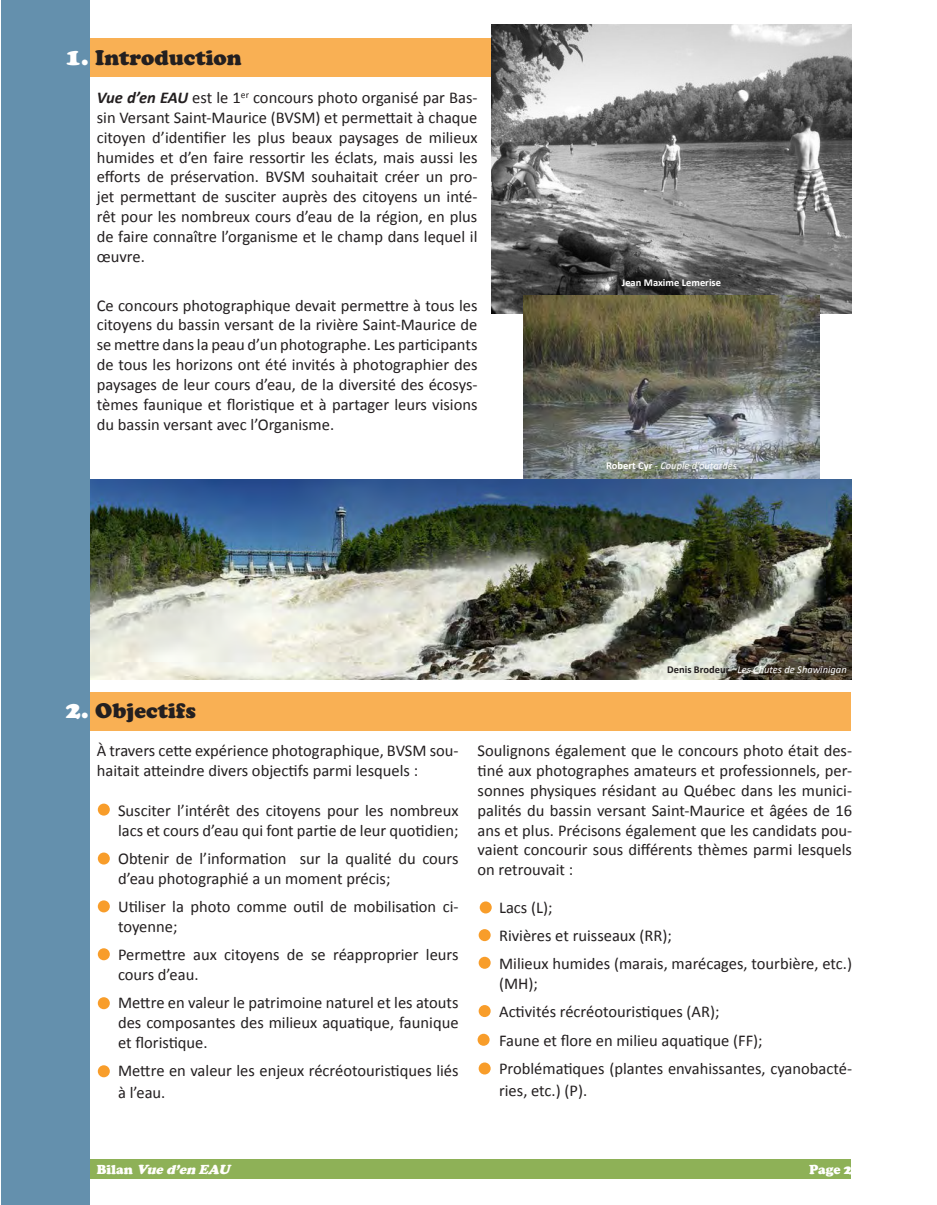
<style>
.page{position:relative;width:937px;height:1205px;background:#fff}
.page>*{position:absolute;margin:0;border:0;box-sizing:border-box;transform-origin:0 0}
.t1{font:21px "Cooper Black Std";color:#231f20}
.t2{font:16.5px/19.8px "Calibri";color:#231f20}
.t3{font:italic 900 13.5px "Cooper";color:#fffefc}
.t4{font:900 13.5px "Cooper";color:#fff}
.t5{font:italic 10.5px "Calibri";color:#fff}
.t6{font:700 10.5px "Calibri";color:#fff}
.s1{font-size:24px;color:#fff}
.s2{font-weight:700;font-style:italic}
.s3{font-weight:700;font-style:normal}
.s4{font-style:normal}
.s5{font-weight:700;font-style:normal;color:#231f20}
.s6{font-style:normal;color:#231f20}
</style>
<div class="page">
<div style="left:12px;top:691px;width:839px;height:39px;background:#f9b054"></div>
<div style="left:10px;top:39px;width:841px;height:38px;background:#f9b054"></div>
<div style="left:66px;top:1159px;width:785px;height:20px;background:#8eb157"></div>
<img style="left:491px;top:25px;width:360px;height:288px">
<div style="left:98px;top:948px;width:12px;height:12px;background:#f89d2a;border-radius:50%"></div>
<div style="left:98px;top:900px;width:12px;height:12px;background:#f89d2a;border-radius:50%"></div>
<div style="left:98px;top:852px;width:12px;height:12px;background:#f89d2a;border-radius:50%"></div>
<div style="left:98px;top:803px;width:12px;height:12px;background:#f89d2a;border-radius:50%"></div>
<div style="left:98px;top:997px;width:12px;height:12px;background:#f89d2a;border-radius:50%"></div>
<div style="left:478px;top:956px;width:12px;height:12px;background:#f89d2a;border-radius:50%"></div>
<svg style="left:478px;top:928px;width:12px;height:12px"></svg>
<div style="left:479px;top:901px;width:12px;height:12px;background:#f89d2a;border-radius:50%"></div>
<div style="left:98px;top:1065px;width:12px;height:12px;background:#f89d2a;border-radius:50%"></div>
<div style="left:478px;top:1062px;width:12px;height:12px;background:#f89d2a;border-radius:50%"></div>
<div style="left:477px;top:1033px;width:12px;height:12px;background:#f89d2a;border-radius:50%"></div>
<div style="left:478px;top:1004px;width:12px;height:12px;background:#f89d2a;border-radius:50%"></div>
<img style="left:523px;top:295px;width:296px;height:184px">
<img style="left:90px;top:479px;width:761px;height:200px">
<div style="left:1px;top:0;width:89px;height:1204px;background:#6490ad"></div>
<p class="t1" style="left:66px;top:45px;width:177px"><span class="s1">1.</span> Introduction</p>
<p class="t2" style="left:97px;top:88px;width:382px;text-align:justify"><span class="s2">Vue d’en EAU</span> est le 1<sup>er</sup> concours photo organisé par Bas&shy;sin Versant Saint-Maurice (BVSM) et permettait à chaque citoyen d’identifier les plus beaux paysages de milieux humides et d’en faire ressortir les éclats, mais aussi les efforts de préservation. BVSM souhaitait créer un pro&shy;jet permettant de susciter auprès des citoyens un inté&shy;rêt pour les nombreux cours d’eau de la région, en plus de faire connaître l’organisme et le champ dans lequel il œuvre.</p>
<p class="t2" style="left:97px;top:295px;width:382px;text-align:justify">Ce concours photographique devait permettre à tous les citoyens du bassin versant de la rivière Saint-Maurice de se mettre dans la peau d’un photographe. Les participants de tous les horizons ont été invités à photographier des paysages de leur cours d’eau, de la diversité des écosys&shy;tèmes faunique et floristique et à partager leurs visions du bassin versant avec l’Organisme.</p>
<p class="t1" style="left:66px;top:698px;width:131px"><span class="s1">2.</span> Objectifs</p>
<p class="t6" style="left:621px;top:276px;width:101px">Jean Maxime Lemerise</p>
<p class="t5" style="left:606px;top:458px;width:132px"><span class="s3">Robert Cyr</span> <span class="s4">-</span> Couple d’outardes</p>
<p class="t5" style="left:667px;top:662px;width:181px"><span class="s5">Denis Brodeur</span> <span class="s6">-</span> Les Chutes de Shawinigan</p>
<p class="t2" style="left:97px;top:741px;width:363px">À travers cette expérience photographique, BVSM sou&shy;haitait atteindre divers objectifs parmi lesquels :</p>
<p class="t2" style="left:118px;top:800px;width:342px">Susciter l’intérêt des citoyens pour les nombreux lacs et cours d’eau qui font partie de leur quotidien;</p>
<p class="t2" style="left:118px;top:848px;width:342px">Obtenir de l’information sur la qualité du cours d’eau photographié a un moment précis;</p>
<p class="t2" style="left:118px;top:896px;width:342px">Utiliser la photo comme outil de mobilisation ci&shy;toyenne;</p>
<p class="t2" style="left:118px;top:944px;width:342px">Permettre aux citoyens de se réapproprier leurs cours d’eau.</p>
<p class="t2" style="left:118px;top:992px;width:342px;text-align:justify">Mettre en valeur le patrimoine naturel et les atouts des composantes des milieux aquatique, faunique et floristique.</p>
<p class="t2" style="left:118px;top:1059px;width:342px;line-height:21.6px">Mettre en valeur les enjeux récréotouristiques liés à l’eau.</p>
<p class="t2" style="left:477px;top:740px;width:376px;text-align:justify">Soulignons également que le concours photo était des&shy;tiné aux photographes amateurs et professionnels, per&shy;sonnes physiques résidant au Québec dans les munici&shy;palités du bassin versant Saint-Maurice et âgées de 16 ans et plus. Précisons également que les candidats pou&shy;vaient concourir sous différents thèmes parmi lesquels on retrouvait :</p>
<p class="t2" style="left:499px;top:897px;width:55px">Lacs (L);</p>
<p class="t2" style="left:499px;top:925px;width:174px">Rivières et ruisseaux (RR);</p>
<p class="t2" style="left:499px;top:953px;width:354px">Milieux humides (marais, marécages, tourbière, etc.) (MH);</p>
<p class="t2" style="left:499px;top:1001px;width:222px">Activités récréotouristiques (AR);</p>
<p class="t2" style="left:499px;top:1030px;width:265px">Faune et flore en milieu aquatique (FF);</p>
<p class="t2" style="left:499px;top:1057px;width:354px;line-height:21.6px">Problématiques (plantes envahissantes, cyanobacté&shy;ries, etc.) (P).</p>
<p class="t3" style="left:97px;top:1161px;width:138px"><span class="s4">B i l a n</span> Vued’en EAU</p>
<p class="t4" style="left:808px;top:1161px;width:44px">Page 2</p>
</div>
